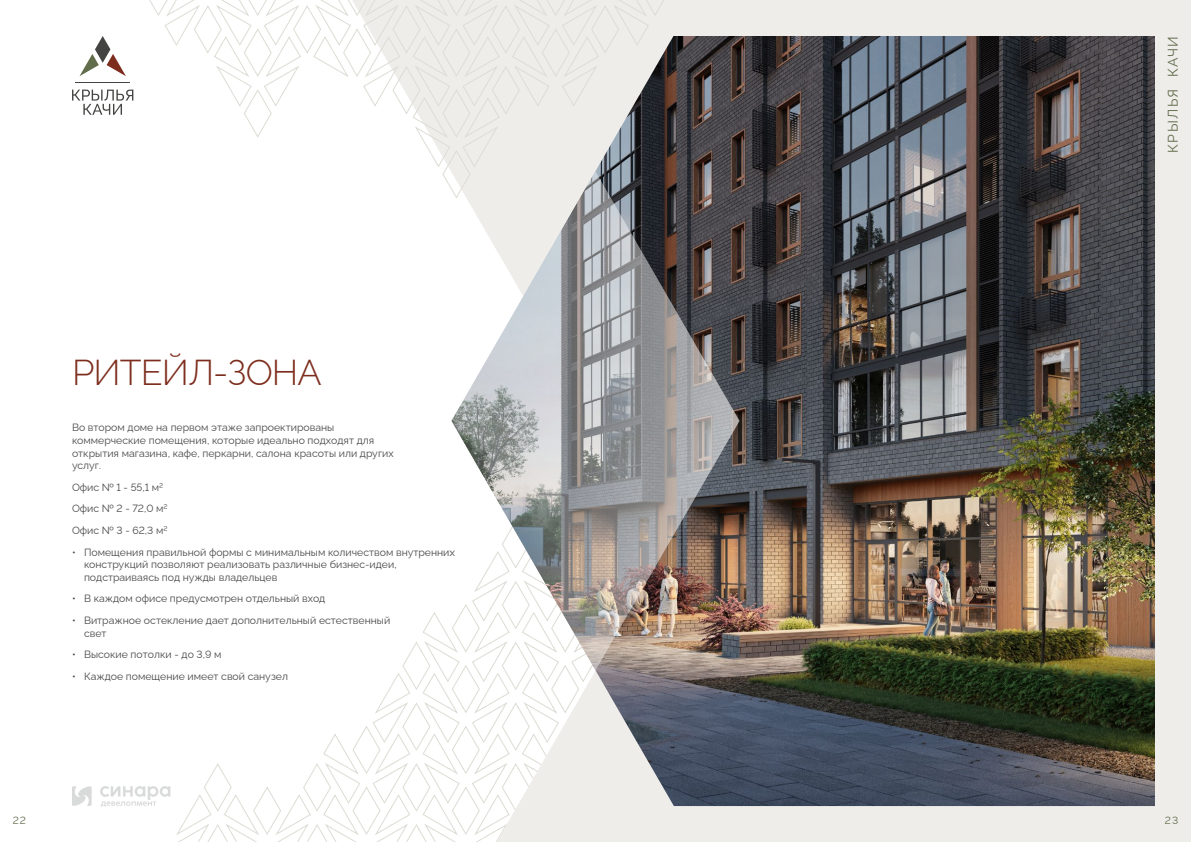
<style>
.page{position:relative;width:1191px;height:842px;background:#fff}
.page>*{position:absolute;margin:0;border:0;box-sizing:border-box;transform-origin:0 0}
.t1{font:300 36px "Raleway";letter-spacing:-.025em;color:#7d2d1d}
.t2{font:14px "Raleway";letter-spacing:.1em;color:#626d4c}
.t3{font:10.5px/12.6px "Raleway";color:#484847}
.t4{font:10.5px "Raleway";color:#626d4c}
</style>
<div class="page">
<img style="left:72px;top:0;width:1119px;height:842px">
<h1 class="t1" style="left:72px;top:344px;width:251px">РИТЕЙЛ-ЗОНА</h1>
<p class="t3" style="left:72px;top:420px;width:323px">Во втором доме на первом этаже запроектированы коммерческие помещения, которые идеально подходят для открытия магазина, кафе, перкарни, салона красоты или других услуг.</p>
<p class="t3" style="left:72px;top:475px;width:97px;line-height:21.6px">Офис № 1 - 55,1 м2<br>Офис № 2 - 72,0 м2<br>Офис № 3 - 62,3 м2</p>
<p class="t3" style="left:84px;top:544px;width:372px;text-indent:-12px">• Помещения правильной формы с минимальным количеством внутренних конструкций позволяют реализовать различные бизнес-идеи, подстраиваясь под нужды владельцев</p>
<p class="t3" style="left:72px;top:591px;width:255px">• В каждом офисе предусмотрен отдельный вход</p>
<p class="t3" style="left:84px;top:613px;width:308px;text-indent:-12px">• Витражное остекление дает дополнительный естественный свет</p>
<p class="t3" style="left:72px;top:647px;width:151px">• Высокие потолки - до 3,9 м</p>
<p class="t3" style="left:72px;top:669px;width:217px">• Каждое помещение имеет свой санузел</p>
<h2 class="t2" style="left:1161px;top:153px;width:118px;rotate:-90deg">КРЫЛЬЯ КАЧИ</h2>
<p class="t4" style="left:13px;top:812px;width:15px">22</p>
<p class="t4" style="left:1164px;top:812px;width:15px">23</p>
</div>
